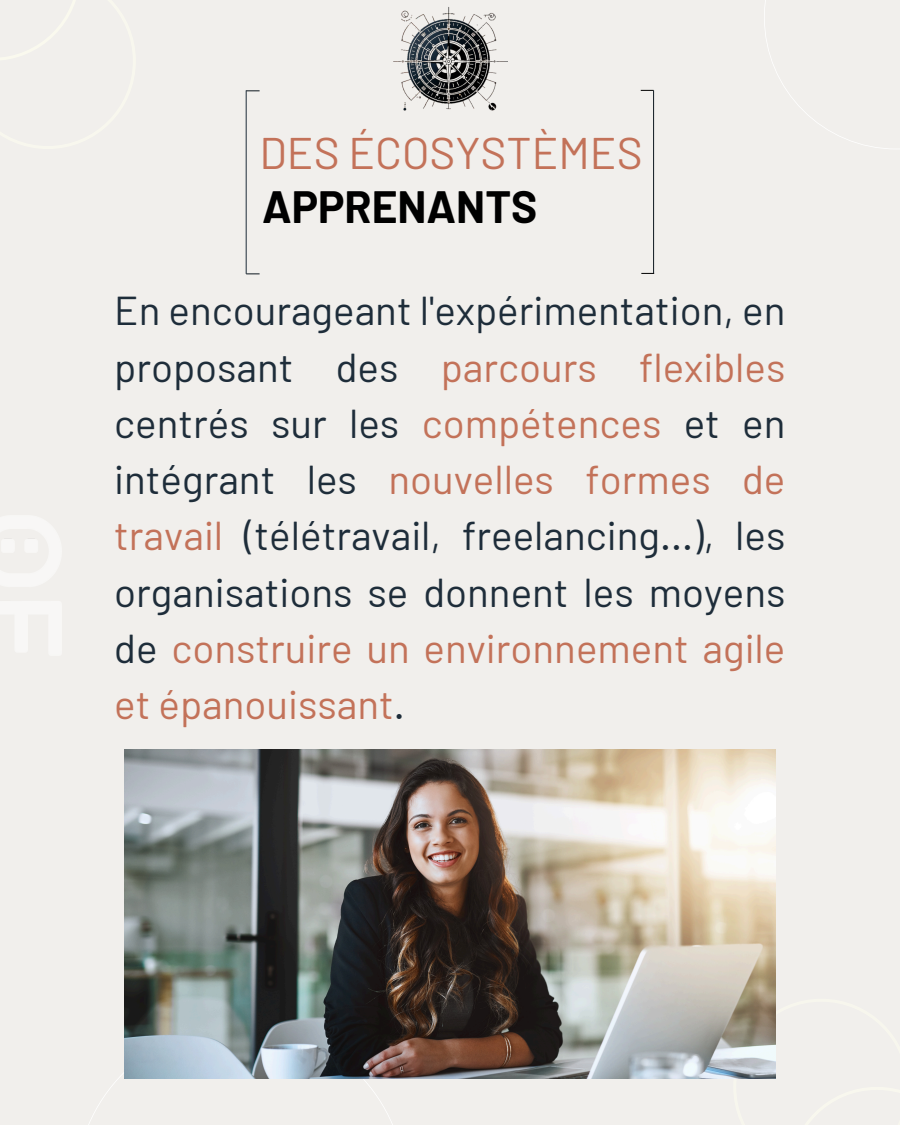
<style>
.page{position:relative;width:900px;height:1125px;background:#f1efec}
.page>*{position:absolute;margin:0;border:0;box-sizing:border-box;transform-origin:0 0}
.t1{font:44.2px "Barlow";color:#c37259}
.t2{font:700 44.2px "Barlow";color:#000}
.t3{font:40.3px/56.2px "Barlow";color:#1e2d3a;text-align:justify}
.s1{color:#c37259}
</style>
<div class="page">
<svg style="left:764px;top:0;width:125px;height:149px"></svg>
<img style="left:393px;top:7px;width:114px;height:104px">
<svg style="left:247px;top:90px;width:13px;height:1px"></svg>
<svg style="left:246px;top:274px;width:14px;height:1px"></svg>
<hr style="left:246px;top:90px;width:1px;height:184px;background:#1e2d3a">
<svg style="left:641px;top:90px;width:12px;height:1px"></svg>
<svg style="left:641px;top:273px;width:13px;height:1px"></svg>
<hr style="left:653px;top:90px;width:1px;height:183px;background:#0d171f">
<img style="left:125px;top:749px;width:651px;height:330px">
<h2 class="t1" style="left:260px;top:125px;width:385px">DES ÉCOSYSTÈMES</h2>
<h1 class="t2" style="left:262px;top:179px;width:277px">APPRENANTS</h1>
<p class="t3" style="left:114px;top:281px;width:673px">En encourageant l'expérimentation, en proposant des <span class="s1">parcours flexibles </span>centrés sur les <span class="s1">compétences</span> et en intégrant les <span class="s1">nouvelles formes de travail</span> (télétravail, freelancing...), les organisations se donnent les moyens de <span class="s1">construire un environnement agile et épanouissant</span>.</p>
</div>
